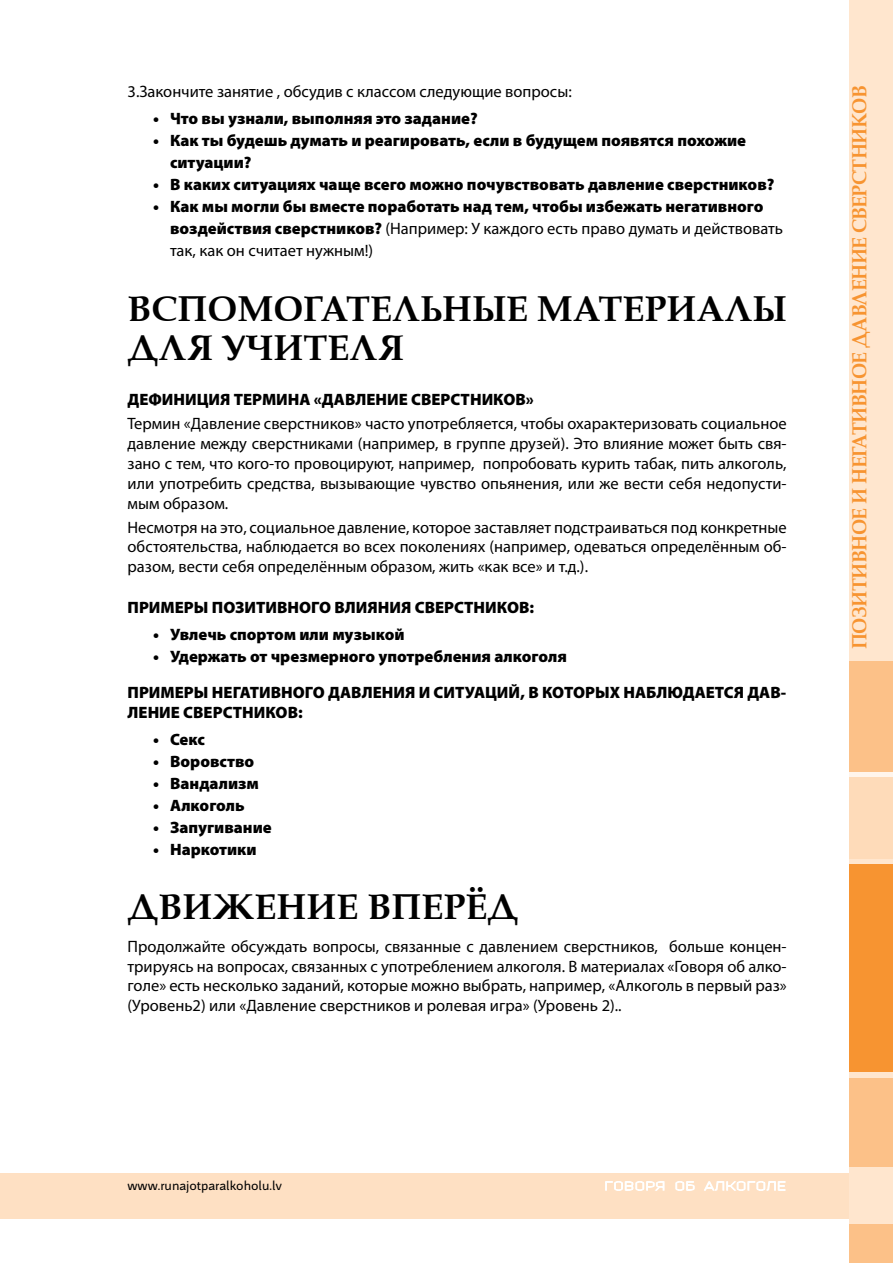
<style>
.page{position:relative;width:893px;height:1263px;background:#fff}
.page>*{position:absolute;margin:0;border:0;box-sizing:border-box;transform-origin:0 0}
.t1{font:700 36px/39.5px "Palladio Eurasian";color:#000}
.t2{font:700 20.7px "Palladio Eurasian";letter-spacing:-.03em;color:#f79431;scale:.94 1}
.t3{font:16.5px/19.8px "Myriad Pro";color:#000;text-align:justify}
.t4{font:900 16.5px/22px "Myriad Pro";color:#000}
.t5{font:13.5px "Mr Jones LV";color:#000}
.s1{font-weight:400}
</style>
<div class="page">
<div style="left:0;top:1173px;width:893px;height:45px;background:#fee0c3"></div>
<div style="left:849px;top:0;width:44px;height:1263px;background:#ffe6ce"></div>
<div style="left:849px;top:740px;width:44px;height:63px;background:#fff5ec"></div>
<div style="left:849px;top:864px;width:44px;height:208px;background:#f79431"></div>
<div style="left:849px;top:777px;width:44px;height:82px;background:#fedbb9"></div>
<div style="left:849px;top:661px;width:44px;height:111px;background:#fcc188"></div>
<div style="left:849px;top:1078px;width:44px;height:89px;background:#fcc188"></div>
<div style="left:849px;top:1224px;width:44px;height:39px;background:#fcc188"></div>
<svg style="left:605px;top:1181px;width:59px;height:10px"></svg>
<svg style="left:675px;top:1181px;width:20px;height:10px"></svg>
<svg style="left:704px;top:1181px;width:82px;height:10px"></svg>
<p class="t3" style="left:128px;top:82px;width:446px">3.Закончите занятие , обсудив с классом следующие вопросы:</p>
<p class="t4" style="left:153px;top:107px;width:326px">• Что вы узнали, выполняя это задание?</p>
<p class="t4" style="left:170px;top:129px;width:578px;text-indent:-17px">• Как ты будешь думать и реагировать, если в будущем появятся похожие ситуации?</p>
<p class="t4" style="left:153px;top:173px;width:623px">• В каких ситуациях чаще всего можно почувствовать давление сверстников?</p>
<p class="t4" style="left:170px;top:195px;width:615px;text-indent:-17px">• Как мы могли бы вместе поработать над тем, чтобы избежать негативного воздействия сверстников? <span class="s1">(Например: У каждого есть право думать и действовать так, как он считает нужным!)</span></p>
<h1 class="t1" style="left:128px;top:289px;width:661px">ВСПОМОГАТЕЛЬНЫЕ МАТЕРИАЛЫ<br>ДЛЯ УЧИТЕЛЯ</h1>
<p class="t4" style="left:128px;top:389px;width:408px">ДЕФИНИЦИЯ ТЕРМИНА «ДАВЛЕНИЕ СВЕРСТНИКОВ»</p>
<p class="t3" style="left:128px;top:414px;width:661px">Термин «Давление сверстников» часто употребляется, чтобы охарактеризовать социальное давление между сверстниками (например, в группе друзей). Это влияние может быть свя&shy;зано с тем, что кого-то провоцируют, например, попробовать курить табак, пить алкоголь, или употребить средства, вызывающие чувство опьянения, или же вести себя недопусти&shy;мым образом.</p>
<p class="t3" style="left:128px;top:517px;width:661px">Несмотря на это, социальное давление, которое заставляет подстраиваться под конкретные обстоятельства, наблюдается во всех поколениях (например, одеваться определённым об&shy;разом, вести себя определённым образом, жить «как все» и т.д.).</p>
<p class="t4" style="left:128px;top:597px;width:408px">ПРИМЕРЫ ПОЗИТИВНОГО ВЛИЯНИЯ СВЕРСТНИКОВ:</p>
<p class="t4" style="left:153px;top:623px;width:253px">• Увлечь спортом или музыкой</p>
<p class="t4" style="left:153px;top:645px;width:415px">• Удержать от чрезмерного употребления алкоголя</p>
<p class="t4" style="left:128px;top:683px;width:660px;line-height:19.8px">ПРИМЕРЫ НЕГАТИВНОГО ДАВЛЕНИЯ И СИТУАЦИЙ, В КОТОРЫХ НАБЛЮДАЕТСЯ ДАВ-<br>ЛЕНИЕ СВЕРСТНИКОВ:</p>
<p class="t4" style="left:153px;top:728px;width:53px">• Секс</p>
<p class="t4" style="left:153px;top:750px;width:103px">• Воровство</p>
<p class="t4" style="left:153px;top:772px;width:107px">• Вандализм</p>
<p class="t4" style="left:153px;top:794px;width:93px">• Алкоголь</p>
<p class="t4" style="left:153px;top:816px;width:120px">• Запугивание</p>
<p class="t4" style="left:153px;top:838px;width:105px">• Наркотики</p>
<h1 class="t1" style="left:128px;top:888px;width:392px">ДВИЖЕНИЕ ВПЕРЁД</h1>
<p class="t3" style="left:128px;top:936px;width:661px">Продолжайте обсуждать вопросы, связанные с давлением сверстников, больше концен&shy;трируясь на вопросах, связанных с употреблением алкоголя. В материалах «Говоря об алко&shy;голе» есть несколько заданий, которые можно выбрать, например, «Алкоголь в первый раз» (Уровень2) или «Давление сверстников и ролевая игра» (Уровень 2)..</p>
<p class="t2" style="left:848px;top:649px;width:602px;rotate:-90deg">ПОЗИТИВНОЕ И НЕГАТИВНОЕ ДАВЛЕНИЕ СВЕРСТНИКОВ</p>
<p class="t5" style="left:128px;top:1178px;width:156px">www.runajotparalkoholu.lv</p>
</div>
